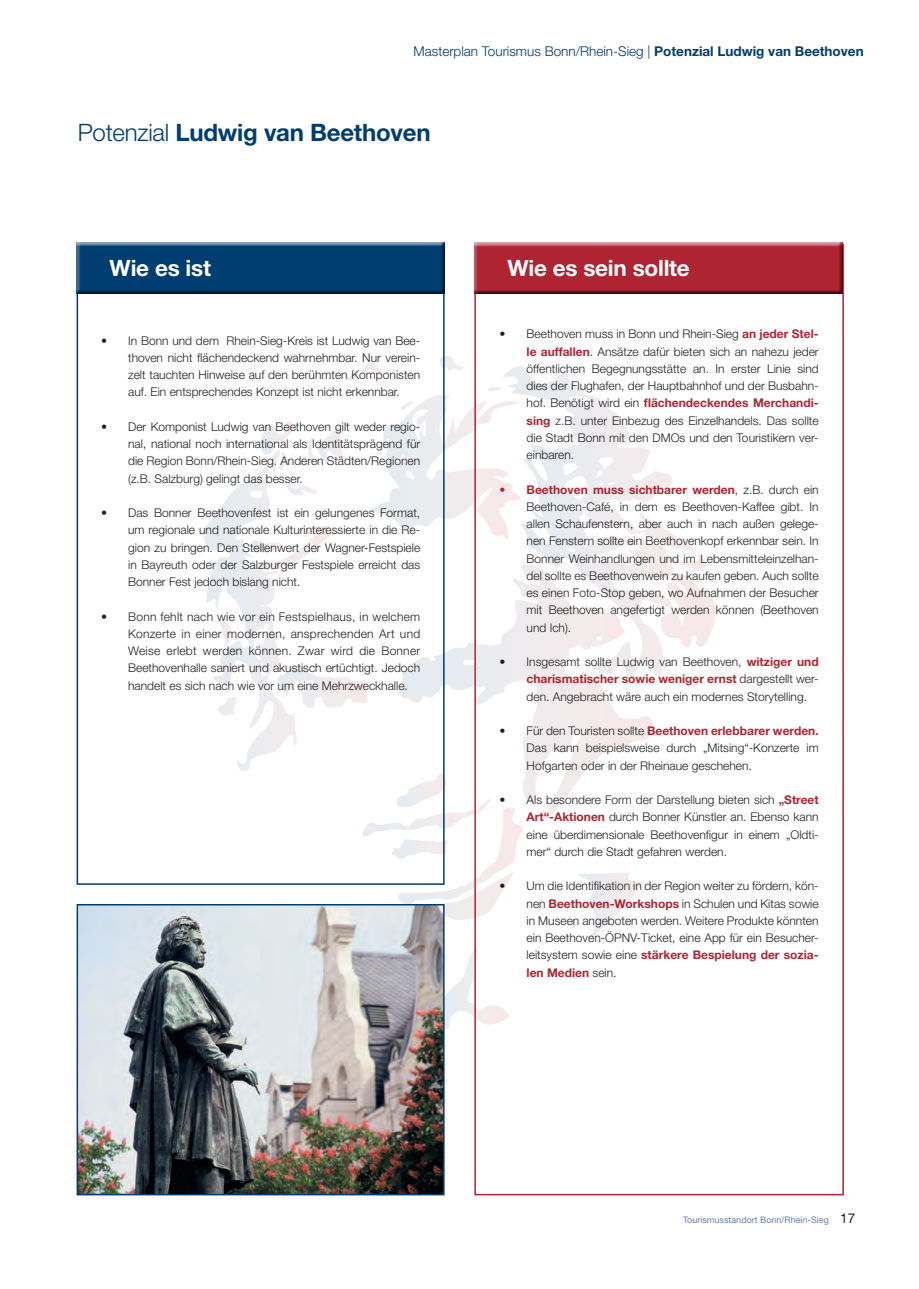
<style>
.page{position:relative;width:919px;height:1289px;background:#fff}
.page>*{position:absolute;margin:0;border:0;box-sizing:border-box;transform-origin:0 0}
.t1{font:700 24px "Helvetica Neue LT Pro";letter-spacing:-.01em;color:#003d70}
.t2{font:700 22.5px "Helvetica Neue LT Pro";letter-spacing:-.01em;color:#fff}
.t3{font:300 13.5px "Helvetica Neue LT Pro";color:#003d70}
.t4{font:300 12px/17.2px "Helvetica Neue LT Pro";color:#231f20;text-align:justify}
.t5{font:9px "Helvetica Neue";color:#6484ad}
.s1{font-weight:700}
.s2{font-weight:300}
.s3{font-weight:700;color:#af2432}
.s4{font-size:13.5px;color:#231f20}
</style>
<div class="page">
<svg style="left:503px;top:366px;width:211px;height:239px"></svg>
<svg style="left:444px;top:949px;width:65px;height:80px"></svg>
<svg style="left:440px;top:355px;width:23px;height:16px"></svg>
<svg style="left:346px;top:362px;width:36px;height:18px"></svg>
<svg style="left:203px;top:386px;width:451px;height:552px"></svg>
<div style="left:74px;top:242px;width:372px;height:52px;background:#231f20;opacity:.75"></div>
<div style="left:474px;top:242px;width:370px;height:52px;background:#231f20;opacity:.75"></div>
<img style="left:80px;top:907px;width:361px;height:285px">
<div style="left:77px;top:904px;width:367px;height:291px;border:2px solid #003d70"></div>
<p class="t3" style="left:413px;top:43px;width:451px">Masterplan Tourismus Bonn/Rhein-Sieg | <span class="s1">Potenzial Ludwig van Beethoven</span></p>
<h1 class="t1" style="left:78px;top:117px;width:354px"><span class="s2">Potenzial</span> Ludwig van Beethoven</h1>
<h2 class="t2" style="left:110px;top:253px;width:103px">Wie es ist</h2>
<h2 class="t2" style="left:507px;top:253px;width:184px">Wie es sein sollte</h2>
<p class="t4" style="left:128px;top:331px;width:293px;text-indent:-27px">• In Bonn und dem Rhein-Sieg-Kreis ist Ludwig van Bee&shy;thoven nicht flächendeckend wahrnehmbar. Nur verein&shy;zelt tauchten Hinweise auf den berühmten Komponisten auf. Ein entsprechendes Konzept ist nicht erkennbar.</p>
<p class="t4" style="left:128px;top:418px;width:293px;text-indent:-27px">• Der Komponist Ludwig van Beethoven gilt weder regio&shy;nal, national noch international als Identitätsprägend für die Region Bonn/Rhein-Sieg. Anderen Städten/Regionen (z.B. Salzburg) gelingt das besser.</p>
<p class="t4" style="left:128px;top:504px;width:293px;text-indent:-27px">• Das Bonner Beethovenfest ist ein gelungenes Format, um regionale und nationale Kulturinteressierte in die Re&shy;gion zu bringen. Den Stellenwert der Wagner-Festspiele in Bayreuth oder der Salzburger Festspiele erreicht das Bonner Fest jedoch bislang nicht.</p>
<p class="t4" style="left:128px;top:607px;width:293px;text-indent:-27px">• Bonn fehlt nach wie vor ein Festspielhaus, in welchem Konzerte in einer modernen, ansprechenden Art und Weise erlebt werden können. Zwar wird die Bonner Beethovenhalle saniert und akustisch ertüchtigt. Jedoch handelt es sich nach wie vor um eine Mehrzweckhalle.</p>
<p class="t4" style="left:526px;top:325px;width:293px;text-indent:-27px">• Beethoven muss in Bonn und Rhein-Sieg <span class="s3">an jeder Stel&shy;le auffallen</span>. Ansätze dafür bieten sich an nahezu jeder öffentlichen Begegnungsstätte an. In erster Linie sind dies der Flughafen, der Hauptbahnhof und der Busbahn&shy;hof. Benötigt wird ein <span class="s3">flächendeckendes Merchandi&shy;sing</span> z.B. unter Einbezug des Einzelhandels. Das sollte die Stadt Bonn mit den DMOs und den Touristikern ver&shy;einbaren.</p>
<p class="t4" style="left:526px;top:480px;width:293px;text-indent:-27px"><span class="s3">• Beethoven muss sichtbarer werden</span>, z.B. durch ein Beethoven-Café, in dem es Beethoven-Kaffee gibt. In allen Schaufenstern, aber auch in nach außen gelege&shy;nen Fenstern sollte ein Beethovenkopf erkennbar sein. In Bonner Weinhandlungen und im Lebensmitteleinzelhan&shy;del sollte es Beethovenwein zu kaufen geben. Auch sollte es einen Foto-Stop geben, wo Aufnahmen der Besucher mit Beethoven angefertigt werden können (Beethoven und Ich).</p>
<p class="t4" style="left:526px;top:653px;width:293px;text-indent:-27px">• Insgesamt sollte Ludwig van Beethoven, <span class="s3">witziger und charismatischer sowie weniger ernst</span> dargestellt wer&shy;den. Angebracht wäre auch ein modernes Storytelling.</p>
<p class="t4" style="left:526px;top:722px;width:293px;text-indent:-27px">• Für den Touristen sollte <span class="s3">Beethoven erlebbarer werden.<br></span>Das kann beispielsweise durch „Mitsing“-Konzerte im Hofgarten oder in der Rheinaue geschehen.</p>
<p class="t4" style="left:526px;top:791px;width:293px;text-indent:-27px">• Als besondere Form der Darstellung bieten sich <span class="s3">„Street Art“-Aktionen</span> durch Bonner Künstler an. Ebenso kann eine überdimensionale Beethovenfigur in einem „Oldti&shy;mer“ durch die Stadt gefahren werden.</p>
<p class="t4" style="left:526px;top:877px;width:293px;text-indent:-27px">• Um die Identifikation in der Region weiter zu fördern, kön&shy;nen <span class="s3">Beethoven-Workshops</span> in Schulen und Kitas sowie in Museen angeboten werden. Weitere Produkte könnten ein Beethoven-ÖPNV-Ticket, eine App für ein Besucher&shy;leitsystem sowie eine <span class="s3">stärkere Bespielung der sozia&shy;len Medien</span> sein.</p>
<p class="t5" style="left:683px;top:1214px;width:173px">Tourismusstandort Bonn/Rhein-Sieg <span class="s4">17</span></p>
</div>
